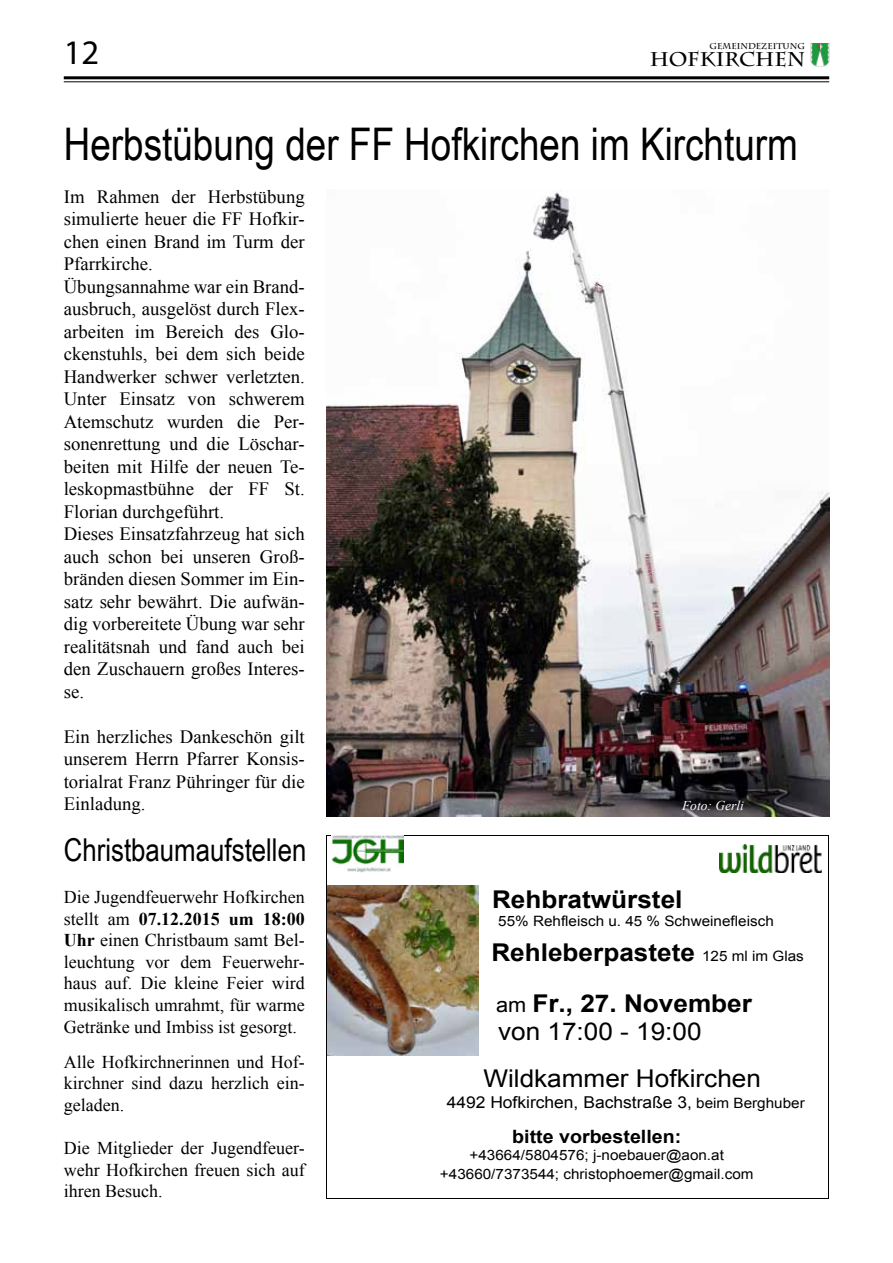
<style>
.page{position:relative;width:893px;height:1263px;background:#fff}
.page>*{position:absolute;margin:0;border:0;box-sizing:border-box;transform-origin:0 0}
.t1{font:45px "Arial Narrow";color:#000}
.t2{font:34.5px "Myriad Pro";color:#000}
.t3{font:31.5px "Arial Narrow";color:#000}
.t4{font:700 24.45px/51.8px "Arial";color:#000;scale:1.07 1}
.t5{font:24.45px/47px "Arial";color:#000;scale:1.07 1}
.t6{font:700 19.8px "Charlemagne Std";color:#000}
.t7{font:18.75px/22.5px "Times New Roman";color:#000}
.t8{font:700 18.3px "Arial";color:#000;scale:1.07 1}
.t9{font:18px/21.6px "Times New Roman";color:#000;text-align:justify}
.t10{font:16.35px "Arial";color:#000;scale:1.07 1}
.t11{font:14.25px/18.9px "Arial";color:#000;text-align:center;scale:1.07 1}
.t12{font:italic 13.5px "Times New Roman";color:#fff}
.t13{font:700 8.4px "Charlemagne Std";color:#000}
.s1{font-weight:700}
.s2{font-weight:400;font-size:14.25px}
.s3{font-weight:400;font-size:20.4px}
.s4{font-size:14.25px}
</style>
<div class="page">
<img style="left:810px;top:43px;width:19px;height:23px">
<hr style="left:64px;top:76px;width:765px;height:3px;background:#000">
<hr style="left:64px;top:81px;width:765px;height:1px;background:#000">
<img style="left:326px;top:191px;width:503px;height:625px">
<hr style="left:326px;top:835px;width:503px;height:1px;background:#000">
<hr style="left:326px;top:835px;width:1px;height:363px;background:#000">
<hr style="left:828px;top:835px;width:1px;height:363px;background:#000">
<hr style="left:326px;top:1198px;width:503px;height:1px;background:#000">
<img style="left:328px;top:886px;width:150px;height:169px">
<img style="left:332px;top:835px;width:72px;height:37px">
<img style="left:719px;top:844px;width:103px;height:28px">
<h2 class="t2" style="left:64px;top:31px;width:37px">12</h2>
<p class="t6" style="left:650px;top:47px;width:157px">HOFKIRCHEN</p>
<p class="t13" style="left:710px;top:41px;width:97px">GEMEINDEZEITUNG</p>
<h1 class="t1" style="left:64px;top:111px;width:736px">Herbstübung der FF Hofkirchen im Kirchturm</h1>
<p class="t7" style="left:64px;top:185px;width:242px">Im Rahmen der Herbstübung simulierte heuer die FF Hofkir&shy;chen einen Brand im Turm der<br>Pfarrkirche.<br>Übungsannahme war ein Brand&shy;ausbruch, ausgelöst durch Flex&shy;arbeiten im Bereich des Glo&shy;ckenstuhls, bei dem sich beide<br>Handwerker schwer verletzten.<br>Unter Einsatz von schwerem<br>Atemschutz wurden die Per&shy;sonenrettung und die Löschar&shy;beiten mit Hilfe der neuen Te&shy;leskopmastbühne der FF St.<br>Florian durchgeführt.<br>Dieses Einsatzfahrzeug hat sich auch schon bei unseren Groß&shy;bränden diesen Sommer im Ein&shy;satz sehr bewährt. Die aufwän&shy;dig vorbereitete Übung war sehr realitätsnah und fand auch bei den Zuschauern großes Interes&shy;se.</p>
<p class="t7" style="left:64px;top:725px;width:242px;text-align:justify">Ein herzliches Dankeschön gilt unserem Herrn Pfarrer Konsis&shy;torialrat Franz Pühringer für die Einladung.</p>
<h3 class="t3" style="left:64px;top:827px;width:244px">Christbaumaufstellen</h3>
<p class="t9" style="left:64px;top:886px;width:242px">Die Jugendfeuerwehr Hofkirchen stellt am <span class="s1">07.12.2015 um 18:00<br>Uhr</span> einen Christbaum samt Bel&shy;leuchtung vor dem Feuerwehr&shy;haus auf. Die kleine Feier wird musikalisch umrahmt, für warme Getränke und Imbiss ist gesorgt.</p>
<p class="t9" style="left:64px;top:1050px;width:242px">Alle Hofkirchnerinnen und Hof&shy;kirchner sind dazu herzlich ein&shy;geladen.</p>
<p class="t9" style="left:64px;top:1137px;width:242px">Die Mitglieder der Jugendfeuer&shy;wehr Hofkirchen freuen sich auf ihren Besuch.</p>
<p class="t12" style="left:682px;top:796px;width:63px">Foto: Gerli</p>
<h3 class="t4" style="left:492px;top:874px;width:179px">Rehbratwürstel</h3>
<p class="t11" style="left:498px;top:912px;width:259px">55% Rehfleisch u. 45 % Schweinefleisch</p>
<h3 class="t4" style="left:491px;top:927px;width:293px">Rehleberpastete <span class="s2">125 ml im Glas </span><span class="s3">am</span> Fr., 27. November</h3>
<h3 class="t5" style="left:483px;top:1008px;width:261px;text-indent:15px">von 17:00 - 19:00<br>Wildkammer Hofkirchen</h3>
<p class="t10" style="left:447px;top:1091px;width:336px">4492 Hofkirchen, Bachstraße 3, <span class="s4">beim Berghuber</span></p>
<p class="t8" style="left:512px;top:1124px;width:159px">bitte vorbestellen:</p>
<p class="t11" style="left:440px;top:1145px;width:295px">+43664/5804576; j-noebauer@aon.at +43660/7373544; christophoemer@gmail.com</p>
</div>
